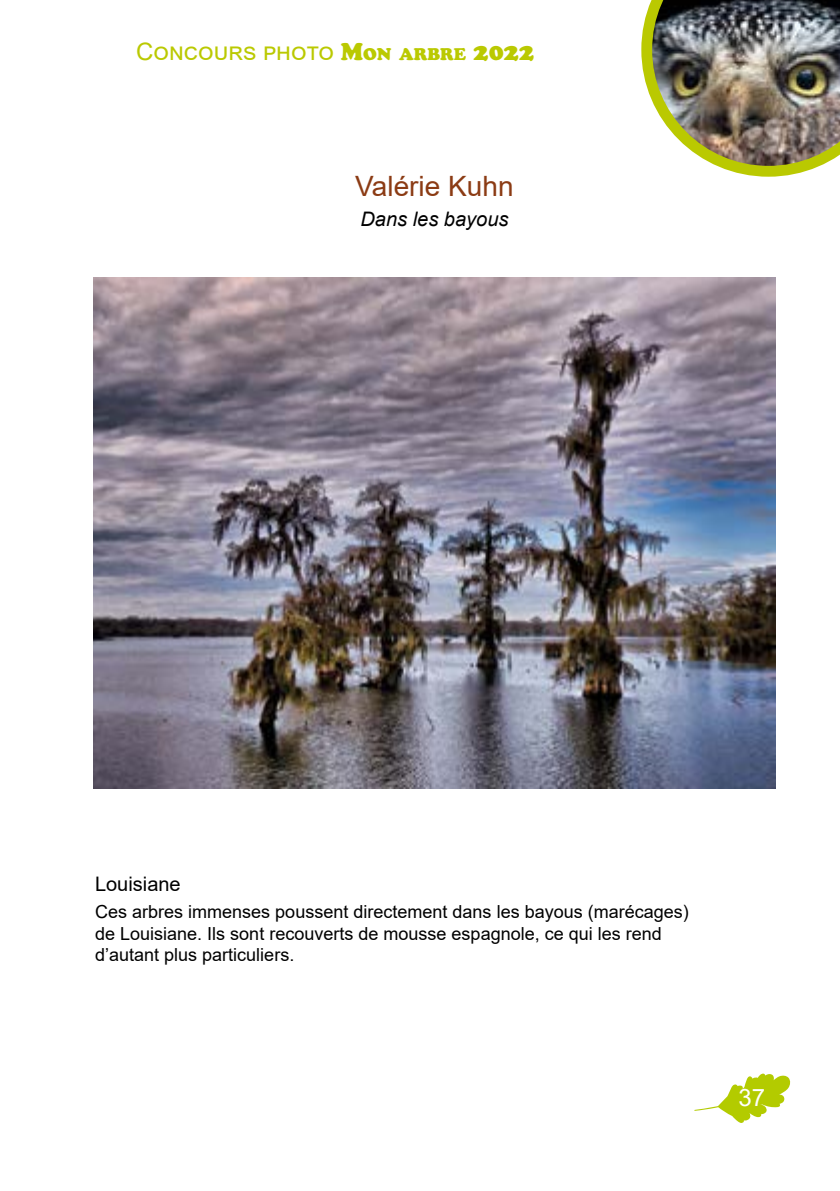
<style>
.page{position:relative;width:840px;height:1191px;background:#fff}
.page>*{position:absolute;margin:0;border:0;box-sizing:border-box;transform-origin:0 0}
.t1{font:28px "Arial";color:#8b3b14}
.t2{font:24px "Arial";color:#bac901}
.t3{font:24px "Arial";color:#fff}
.t4{font:italic 20px "Arial";color:#000}
.t5{font:20px "Arial";color:#000}
.t6{font:18px/21.6px "Arial";color:#000}
.s1{font-family:"Cooper Black Std"}
.s2{font-family:"Cooper Black Std";font-size:16.8px}
</style>
<div class="page">
<img style="left:641px;top:0;width:198px;height:177px">
<svg style="left:694px;top:1073px;width:97px;height:50px"></svg>
<img style="left:94px;top:278px;width:680px;height:510px">
<h2 class="t2" style="left:136px;top:35px;width:399px">Concours photo <span class="s1">M</span><span class="s2">ON ARBRE</span> <span class="s1">2022</span></h2>
<h1 class="t1" style="left:355px;top:167px;width:160px">Valérie Kuhn</h1>
<p class="t4" style="left:360px;top:206px;width:149px">Dans les bayous</p>
<p class="t5" style="left:95px;top:870px;width:87px">Louisiane</p>
<p class="t6" style="left:95px;top:901px;width:595px">Ces arbres immenses poussent directement dans les bayous (marécages) de Louisiane. Ils sont recouverts de mousse espagnole, ce qui les rend d’autant plus particuliers.</p>
<h2 class="t3" style="left:738px;top:1081px;width:28px">37</h2>
</div>
